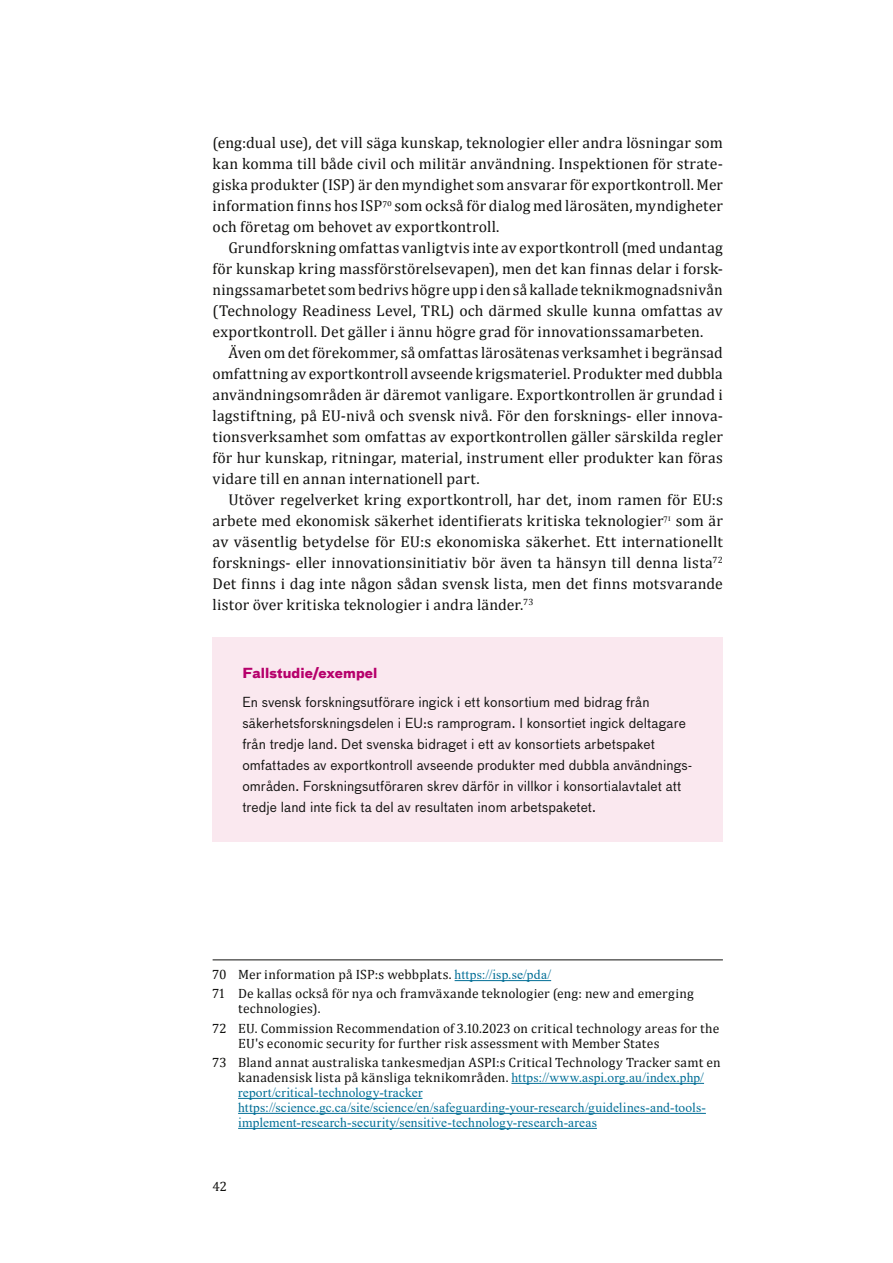
<style>
.page{position:relative;width:893px;height:1263px;background:#fff}
.page>*{position:absolute;margin:0;border:0;box-sizing:border-box;transform-origin:0 0}
.Brödtext_med_första_indrag{font:15.75px/21px "Cambria";letter-spacing:.015em;color:#11110f;text-align:justify}
.Brödtext{font:15.75px/21px "Cambria";letter-spacing:.005em;color:#11110f;text-align:justify}
.Ruta{font:13.5px/21px "Bau Pro";letter-spacing:.005em;color:#11110f}
.Fotnot{font:13.5px/15px "Times New Roman";letter-spacing:.01em;color:#006e96}
.Fotnot-2{font:13.5px/15px "Cambria";letter-spacing:.015em;color:#11110f}
.Ruta-2{font:700 13.5px "Bau Pro";letter-spacing:.005em;color:#b6006b}
.s1{font-family:"Times New Roman";color:#006e96}
.s2{font-family:"Cambria";color:#11110f}
</style>
<div class="page">
<div style="left:213px;top:637px;width:510px;height:205px;background:#fae8ef"></div>
<hr style="left:213px;top:959px;width:510px;height:1px;background:#11110f">
<hr style="left:455px;top:980px;width:96px;height:1px;background:#006e96">
<hr style="left:511px;top:1083px;width:193px;height:1px;background:#006e96">
<hr style="left:238px;top:1098px;width:184px;height:1px;background:#006e96">
<hr style="left:238px;top:1113px;width:468px;height:1px;background:#006e96">
<hr style="left:238px;top:1128px;width:359px;height:1px;background:#006e96">
<p class="Brödtext" style="left:213px;top:132px;width:512px">(eng:dual use), det vill säga kunskap, teknologier eller andra lösningar som kan komma till både civil och militär användning. Inspektionen för strate&shy;giska produkter (ISP) är den myndighet som ansvarar för exportkontroll. Mer information finns hos ISP<sup>70</sup> som också för dialog med lärosäten, myndigheter och företag om behovet av exportkontroll.</p>
<p class="Brödtext_med_första_indrag" style="left:213px;top:237px;width:512px;text-indent:16px">Grundforskning omfattas vanligtvis inte av exportkontroll (med undantag för kunskap kring massförstörelsevapen), men det kan finnas delar i forsk&shy;ningssamarbetet som bedrivs högre upp i den så kallade teknikmognadsnivån (Technology Readiness Level, TRL) och därmed skulle kunna omfattas av exportkontroll. Det gäller i ännu högre grad för innovationssamarbeten.</p>
<p class="Brödtext_med_första_indrag" style="left:213px;top:342px;width:512px;text-indent:16px">Även om det förekommer, så omfattas lärosätenas verksamhet i begränsad omfattning av exportkontroll avseende krigsmateriel. Produkter med dubbla användningsområden är däremot vanligare. Exportkontrollen är grundad i lagstiftning, på EU-nivå och svensk nivå. För den forsknings- eller innova&shy;tionsverksamhet som omfattas av exportkontrollen gäller särskilda regler för hur kunskap, ritningar, material, instrument eller produkter kan föras vidare till en annan internationell part.</p>
<p class="Brödtext_med_första_indrag" style="left:213px;top:489px;width:512px;text-indent:16px">Utöver regelverket kring exportkontroll, har det, inom ramen för EU:s arbete med ekonomisk säkerhet identifierats kritiska teknologier<sup>71</sup> som är av väsentlig betydelse för EU:s ekonomiska säkerhet. Ett internationellt forsknings- eller innovationsinitiativ bör även ta hänsyn till denna lista<sup>72<br></sup>Det finns i dag inte någon sådan svensk lista, men det finns motsvarande listor över kritiska teknologier i andra länder.<sup>73</sup></p>
<p class="Ruta-2" style="left:242px;top:661px;width:137px">Fallstudie/exempel</p>
<p class="Ruta" style="left:242px;top:691px;width:452px">En svensk forskningsutförare ingick i ett konsortium med bidrag från säkerhetsforskningsdelen i EU:s ramprogram. I konsortiet ingick deltagare från tredje land. Det svenska bidraget i ett av konsortiets arbetspaket omfattades av exportkontroll avseende produkter med dubbla användnings&shy;områden. Forskningsutföraren skrev därför in villkor i konsortialavtalet att tredje land inte fick ta del av resultaten inom arbetspaketet.</p>
<p class="Fotnot-2" style="left:213px;top:967px;width:340px">70 Mer information på ISP:s webbplats. <span class="s1">https://isp.se/pda/</span></p>
<p class="Fotnot-2" style="left:238px;top:986px;width:457px;text-indent:-26px">71 De kallas också för nya och framväxande teknologier (eng: new and emerging technologies).</p>
<p class="Fotnot-2" style="left:238px;top:1020px;width:483px;text-indent:-26px">72 EU. Commission Recommendation of 3.10.2023 on critical technology areas for the<br>EU's economic security for further risk assessment with Member States</p>
<p class="Fotnot" style="left:238px;top:1054px;width:484px;text-indent:-26px"><span class="s2">73 Bland annat australiska tankesmedjan ASPI:s Critical Technology Tracker samt en kanadensisk lista på känsliga teknikområden.</span> https://www.aspi.org.au/index.php/ report/critical-technology-tracker https://science.gc.ca/site/science/en/safeguarding-your-research/guidelines-and-tools&shy;implement-research-security/sensitive-technology-research-areas</p>
<p class="Fotnot-2" style="left:213px;top:1178px;width:16px">42</p>
</div>
